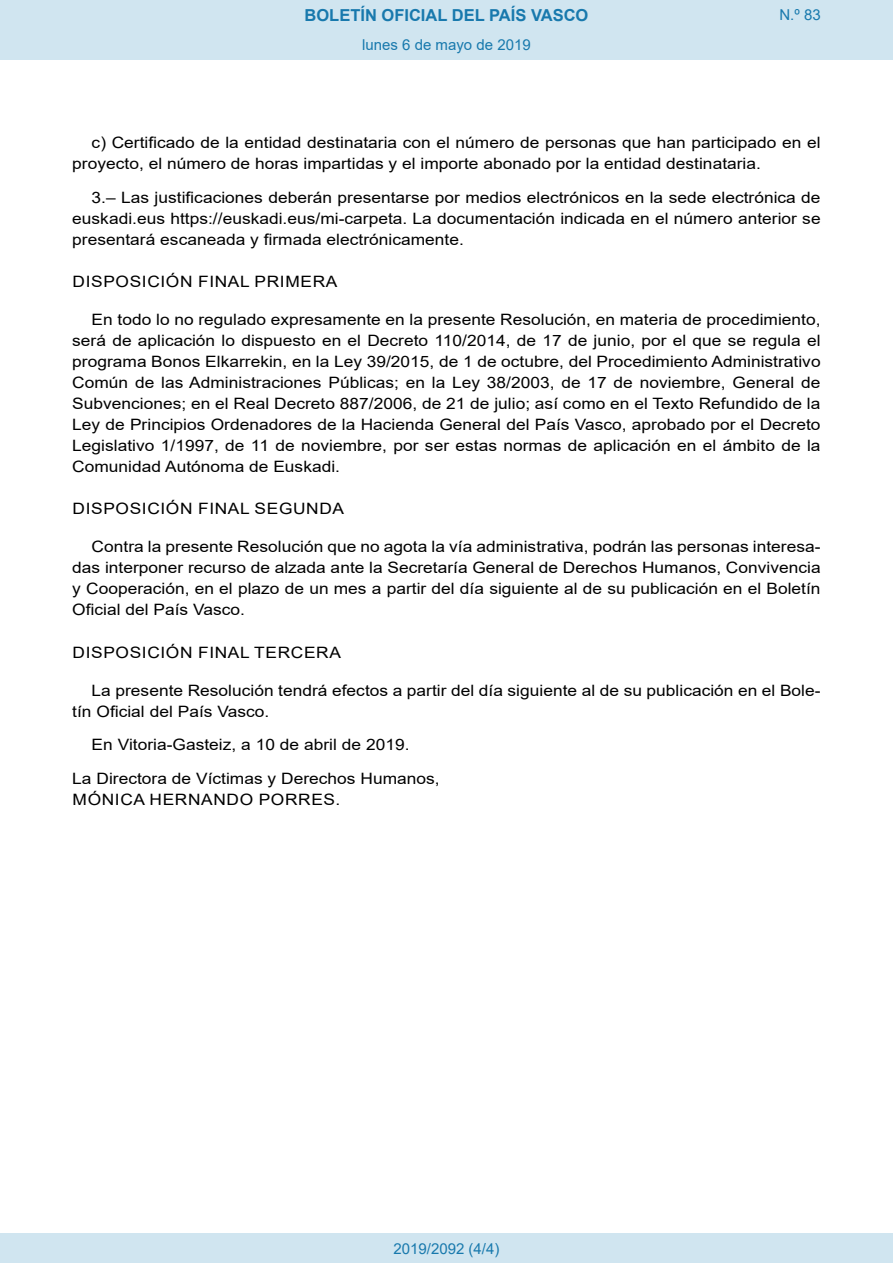
<style>
.page{position:relative;width:893px;height:1263px;background:#fff}
.page>*{position:absolute;margin:0;border:0;box-sizing:border-box;transform-origin:0 0}
.t1{font:700 16.5px "Arial";color:#1879ad}
.BOPVDetalle{font:15.6px/21px "Arial";color:#000;text-align:justify;scale:1.11 1}
.BOPVDisposicion{font:15.6px "Arial";letter-spacing:.035em;color:#000;scale:1.11 1}
.BOPVFirmaPuesto{font:15.6px "Arial";color:#000;scale:1.11 1}
.BOPVFirmaLugFec{font:15.6px "Arial";color:#000;scale:1.11 1}
.BOPVFirmaNombre{font:15.6px "Arial";letter-spacing:.035em;color:#000;scale:1.11 1}
.Paginacion_Centro{font:15px "Arial";color:#1879ad}
</style>
<div class="page">
<div style="left:0;top:0;width:893px;height:60px;background:#d0e5f0"></div>
<div style="left:0;top:1233px;width:893px;height:30px;background:#d0e5f0"></div>
<p class="t1" style="left:305px;top:3px;width:285px">BOLETÍN OFICIAL DEL PAÍS VASCO</p>
<p class="Paginacion_Centro" style="left:362px;top:35px;width:170px">lunes 6 de mayo de 2019</p>
<p class="Paginacion_Centro" style="left:779px;top:5px;width:43px">N.º 83</p>
<p class="BOPVDetalle" style="left:72px;top:132px;width:676px;text-indent:19px">c) Certificado de la entidad destinataria con el número de personas que han participado en el proyecto, el número de horas impartidas y el importe abonado por la entidad destinataria.</p>
<p class="BOPVDetalle" style="left:72px;top:187px;width:676px;text-indent:19px">3.– Las justificaciones deberán presentarse por medios electrónicos en la sede electrónica de euskadi.eus https://euskadi.eus/mi-carpeta. La documentación indicada en el número anterior se presentará escaneada y firmada electrónicamente.</p>
<p class="BOPVDisposicion" style="left:73px;top:271px;width:240px">DISPOSICIÓN FINAL PRIMERA</p>
<p class="BOPVDetalle" style="left:72px;top:309px;width:676px;text-indent:19px">En todo lo no regulado expresamente en la presente Resolución, en materia de procedimiento, será de aplicación lo dispuesto en el Decreto 110/2014, de 17 de junio, por el que se regula el programa Bonos Elkarrekin, en la Ley 39/2015, de 1 de octubre, del Procedimiento Administrativo Común de las Administraciones Públicas; en la Ley 38/2003, de 17 de noviembre, General de Subvenciones; en el Real Decreto 887/2006, de 21 de julio; así como en el Texto Refundido de la Ley de Principios Ordenadores de la Hacienda General del País Vasco, aprobado por el Decreto Legislativo 1/1997, de 11 de noviembre, por ser estas normas de aplicación en el ámbito de la Comunidad Autónoma de Euskadi.</p>
<p class="BOPVDisposicion" style="left:73px;top:498px;width:246px">DISPOSICIÓN FINAL SEGUNDA</p>
<p class="BOPVDetalle" style="left:72px;top:536px;width:676px;text-indent:19px">Contra la presente Resolución que no agota la vía administrativa, podrán las personas interesa&shy;das interponer recurso de alzada ante la Secretaría General de Derechos Humanos, Convivencia y Cooperación, en el plazo de un mes a partir del día siguiente al de su publicación en el Boletín Oficial del País Vasco.</p>
<p class="BOPVDisposicion" style="left:73px;top:641px;width:243px">DISPOSICIÓN FINAL TERCERA</p>
<p class="BOPVDetalle" style="left:72px;top:680px;width:676px;text-indent:19px">La presente Resolución tendrá efectos a partir del día siguiente al de su publicación en el Bole&shy;tín Oficial del País Vasco.</p>
<p class="BOPVFirmaLugFec" style="left:92px;top:734px;width:288px">En Vitoria-Gasteiz, a 10 de abril de 2019.</p>
<p class="BOPVFirmaPuesto" style="left:72px;top:768px;width:332px">La Directora de Víctimas y Derechos Humanos,</p>
<p class="BOPVFirmaNombre" style="left:73px;top:789px;width:243px">MÓNICA HERNANDO PORRES.</p>
<p class="Paginacion_Centro" style="left:393px;top:1238px;width:107px">2019/2092 (4/4)</p>
</div>
